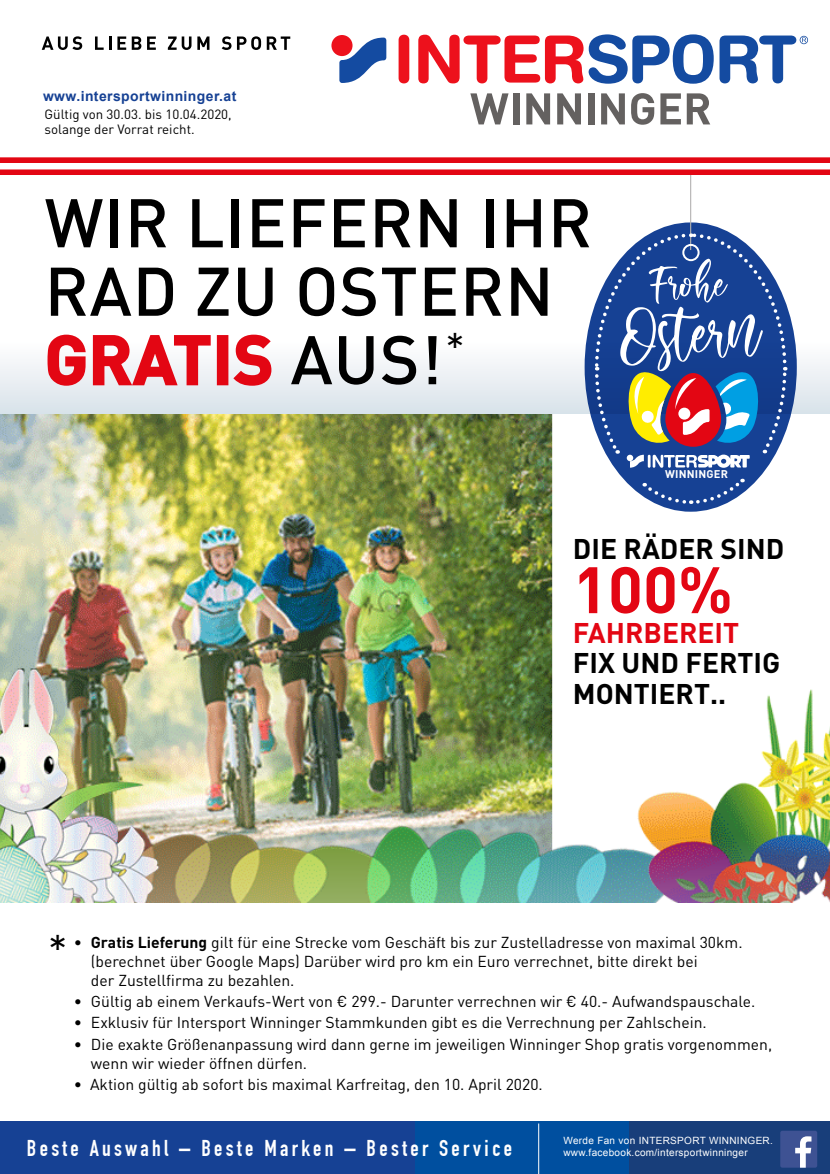
<style>
.page{position:relative;width:830px;height:1174px;background:#fff}
.page>*{position:absolute;margin:0;border:0;box-sizing:border-box;transform-origin:0 0}
.t1{font:500 67.5px/68.4px "DIN Pro";letter-spacing:.01em;color:#000}
.t2{font:700 67.5px "DIN Pro Intersport";letter-spacing:.01em;color:#e30613}
.t3{font:700 64.5px "DIN Pro Intersport";color:#e30613}
.t4{font:42px "DIN Pro Intersport";color:#000}
.t5{font:700 28.2px/30.2px "DIN Pro Intersport";color:#000}
.t6{font:700 28.2px "DIN Pro Intersport";color:#e30613}
.t7{font:700 22.35px "DIN Condensed";letter-spacing:.15em;color:#fff}
.t8{font:15.75px/18.9px "DIN Pro Intersport";color:#000}
.t9{font:700 13.95px "Arial";letter-spacing:.03em;color:#164194}
.t10{font:13.35px/14.4px "DIN Pro";color:#000}
.t11{font:700 11.1px "DIN Pro Intersport";letter-spacing:.02em;color:#fff}
.t12{font:10.05px "Arial";letter-spacing:.03em;color:#fff}
.s1{font-family:"DIN Pro";font-weight:500;color:#000}
.s2{font-weight:700}
</style>
<div class="page">
<div style="left:0;top:341px;width:829px;height:75px;background:linear-gradient(to bottom,#fffdfe,#d7e1e9)"></div>
<img style="left:0;top:415px;width:829px;height:488px">
<svg style="left:46px;top:334px;width:166px;height:53px"></svg>
<div style="left:217px;top:335px;width:11px;height:50px;border:2px solid #e30613"></div>
<svg style="left:232px;top:334px;width:40px;height:53px"></svg>
<div style="left:558px;top:448px;width:271px;height:220px;background:#fff"></div>
<div style="left:584px;top:222px;width:212px;height:290px;background:#164194;border-radius:50%"></div>
<hr style="left:689px;top:168px;width:2px;height:82px;background:#b3b2b2">
<svg style="left:644px;top:478px;width:100px;height:28px"></svg>
<svg style="left:592px;top:232px;width:196px;height:236px"></svg>
<div style="left:626px;top:455px;width:7px;height:6px;background:#fff;border-radius:50%"></div>
<div style="left:398px;top:35px;width:11px;height:48px;background:#ed111c;border-radius:5px"></div>
<svg style="left:418px;top:34px;width:295px;height:50px"></svg>
<svg style="left:719px;top:36px;width:88px;height:47px"></svg>
<div style="left:331px;top:35px;width:21px;height:21px;background:#ed111c;border-radius:50%"></div>
<svg style="left:339px;top:38px;width:47px;height:45px"></svg>
<svg style="left:470px;top:93px;width:38px;height:31px"></svg>
<div style="left:513px;top:93px;width:6px;height:31px;background:#646160"></div>
<svg style="left:526px;top:93px;width:24px;height:31px"></svg>
<svg style="left:557px;top:93px;width:23px;height:31px"></svg>
<div style="left:587px;top:93px;width:7px;height:31px;background:#646160"></div>
<svg style="left:601px;top:93px;width:23px;height:31px"></svg>
<svg style="left:631px;top:93px;width:23px;height:32px"></svg>
<svg style="left:660px;top:93px;width:20px;height:31px"></svg>
<svg style="left:686px;top:93px;width:24px;height:31px"></svg>
<svg style="left:42px;top:36px;width:40px;height:14px"></svg>
<svg style="left:95px;top:36px;width:16px;height:14px"></svg>
<svg style="left:117px;top:36px;width:9px;height:14px"></svg>
<svg style="left:132px;top:36px;width:9px;height:14px"></svg>
<svg style="left:147px;top:36px;width:9px;height:14px"></svg>
<svg style="left:168px;top:36px;width:8px;height:14px"></svg>
<svg style="left:182px;top:36px;width:9px;height:14px"></svg>
<svg style="left:197px;top:36px;width:12px;height:14px"></svg>
<svg style="left:221px;top:36px;width:10px;height:14px"></svg>
<svg style="left:237px;top:36px;width:53px;height:14px"></svg>
<div style="left:0;top:158px;width:829px;height:13px;background:#fff"></div>
<svg style="left:0;top:157px;width:829px;height:6px;background:#e41421"></svg>
<div style="left:0;top:170px;width:829px;height:5px;background:#e30613"></div>
<div style="left:0;top:1121px;width:829px;height:53px;background:#164194"></div>
<div style="left:415px;top:1121px;width:213px;height:53px;background:#004f9f"></div>
<div style="left:628px;top:1121px;width:201px;height:53px;background:#183e7a"></div>
<hr style="left:538px;top:1123px;width:1px;height:51px;background:#fff">
<div style="left:779px;top:1130px;width:37px;height:37px;background:#3e5293;border-radius:2px"></div>
<svg style="left:795px;top:1136px;width:16px;height:31px"></svg>
<p class="t9" style="left:43px;top:86px;width:195px">www.intersportwinninger.at</p>
<p class="t10" style="left:45px;top:106px;width:188px">Gültig von 30.03. bis 10.04.2020, solange der Vorrat reicht.</p>
<h1 class="t1" style="left:45px;top:181px;width:548px">WIR LIEFERN IHR<br>RAD ZU OSTERN</h1>
<h1 class="t2" style="left:45px;top:315px;width:399px">GRATIS <span class="s1">AUS!</span></h1>
<h3 class="t4" style="left:445px;top:321px;width:21px">*</h3>
<p class="t11" style="left:664px;top:467px;width:65px">WINNINGER</p>
<h3 class="t5" style="left:572px;top:533px;width:213px">DIE RÄDER SIND</h3>
<h2 class="t3" style="left:572px;top:547px;width:161px">100%</h2>
<h3 class="t6" style="left:572px;top:614px;width:168px">FAHRBEREIT</h3>
<h3 class="t5" style="left:572px;top:647px;width:209px">FIX UND FERTIG<br>MONTIERT..</h3>
<h3 class="t4" style="left:48px;top:923px;width:21px">*</h3>
<p class="t8" style="left:91px;top:932px;width:652px;text-indent:-17px">• <span class="s2">Gratis Lieferung</span> gilt für eine Strecke vom Geschäft bis zur Zustelladresse von maximal 30km. (berechnet über Google Maps) Darüber wird pro km ein Euro verrechnet, bitte direkt bei<br>der Zustellfirma zu bezahlen.</p>
<p class="t8" style="left:74px;top:991px;width:682px">• Gültig ab einem Verkaufs-Wert von € 299.- Darunter verrechnen wir € 40.- Aufwandspauschale.</p>
<p class="t8" style="left:74px;top:1013px;width:634px">• Exklusiv für Intersport Winninger Stammkunden gibt es die Verrechnung per Zahlschein.</p>
<p class="t8" style="left:91px;top:1034px;width:682px;text-indent:-17px">• Die exakte Größenanpassung wird dann gerne im jeweiligen Winninger Shop gratis vorgenommen, wenn wir wieder öffnen dürfen.</p>
<p class="t8" style="left:74px;top:1074px;width:470px">• Aktion gültig ab sofort bis maximal Karfreitag, den 10. April 2020.</p>
<p class="t12" style="left:563px;top:1133px;width:211px">Werde Fan von INTERSPORT WINNINGER.</p>
<h3 class="t7" style="left:27px;top:1134px;width:486px">Beste Auswahl – Beste Marken – Bester Service</h3>
<p class="t12" style="left:563px;top:1145px;width:186px">www.facebook.com/intersportwinninger</p>
</div>
